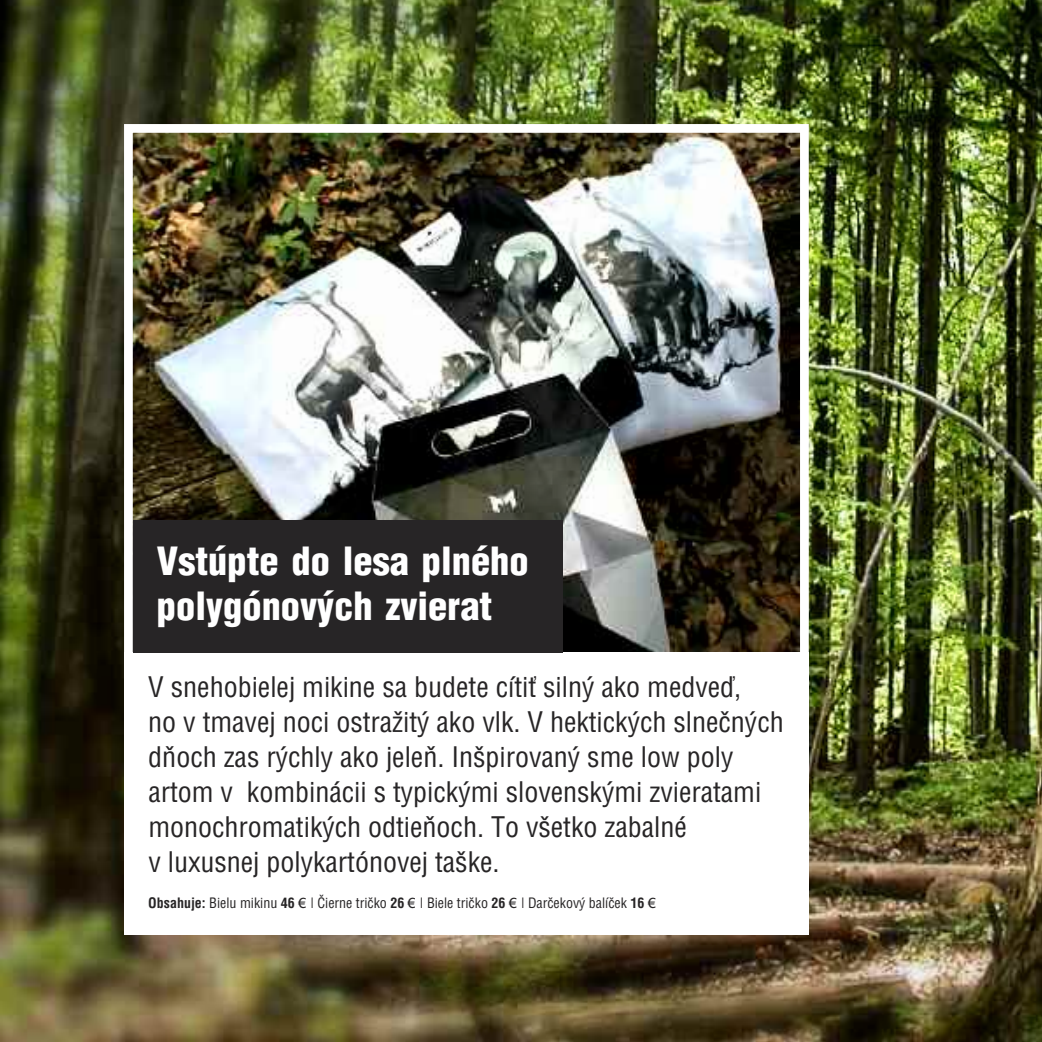
<style>
.page{position:relative;width:1042px;height:1042px;background:#fff}
.page>*{position:absolute;margin:0;border:0;box-sizing:border-box;transform-origin:0 0}
.t1{font:900 37.98px/45.5px "Switzerland Cond";color:#fff}
.t2{font:27.65px/35px "Switzerland Condensed";color:#272526}
.t3{font:14px "Switzerland Condensed";color:#272526}
.s1{font-weight:700}
.s2{font-family:"Tahoma"}
</style>
<div class="page">
<img style="left:0;top:0;width:1042px;height:1042px">
<img style="left:134px;top:134px;width:665px;height:518px">
<div style="left:124px;top:124px;width:685px;height:565px;border:9px solid #fff"></div>
<div style="left:124px;top:652px;width:685px;height:283px;background:#fff"></div>
<div style="left:133px;top:520px;width:429px;height:132px;background:#272526"></div>
<h1 class="t1" style="left:157px;top:539px;width:373px">Vstúpte do lesa plného polygónových zvierat</h1>
<p class="t2" style="left:148px;top:670px;width:637px">V snehobielej mikine sa budete cítiť silný ako medveď,<br>no v tmavej noci ostražitý ako vlk. V hektických slnečných dňoch zas rýchly ako jeleň. Inšpirovaný sme low poly artom v kombinácii s typickými slovenskými zvieratami monochromatikých odtieňoch. To všetko zabalné<br>v luxusnej polykartónovej taške.</p>
<p class="t3" style="left:148px;top:895px;width:509px"><span class="s1">Obsahuje:</span> Bielu mikinu <span class="s1">46</span> <span class="s2">€</span> | Čierne tričko <span class="s1">26</span> <span class="s2">€</span> | Biele tričko <span class="s1">26</span> <span class="s2">€</span> | Darčekový balíček <span class="s1">16</span> <span class="s2">€</span></p>
</div>
